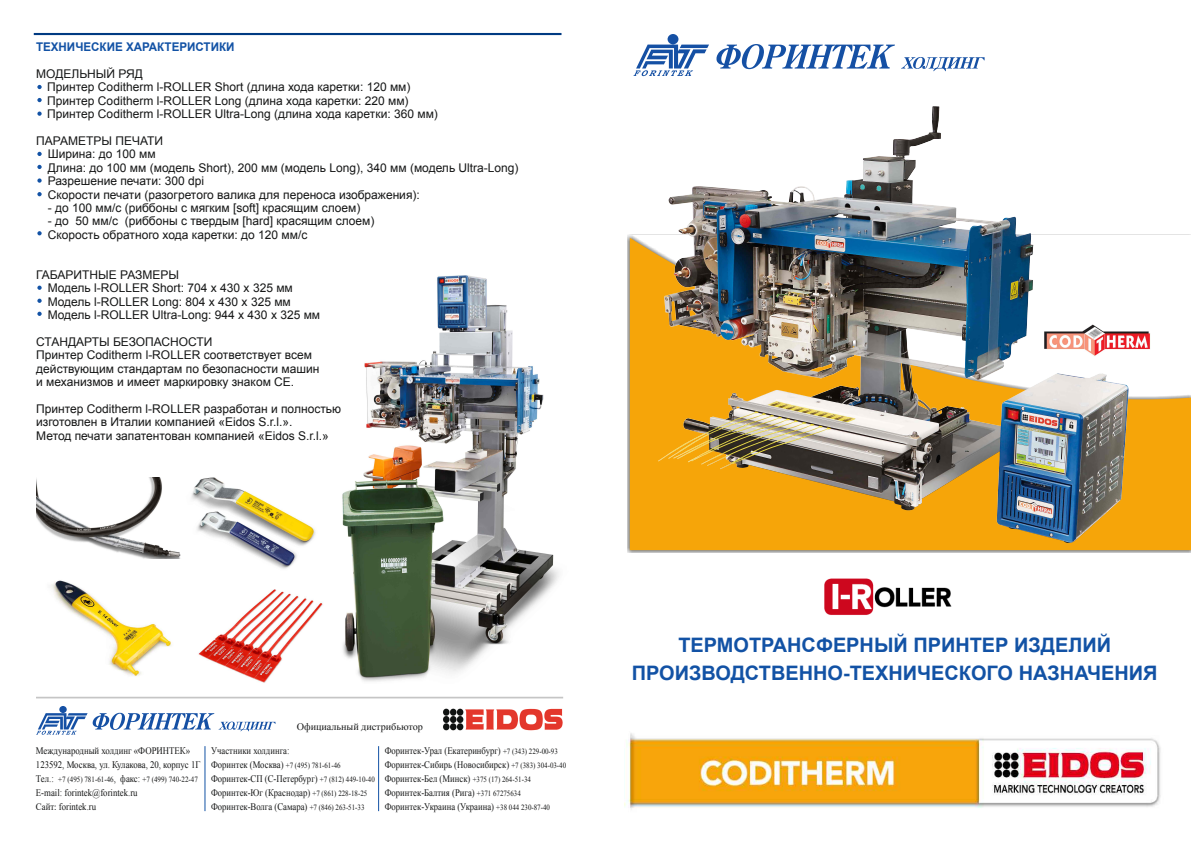
<style>
.page{position:relative;width:1191px;height:842px;background:#fff}
.page>*{position:absolute;margin:0;border:0;box-sizing:border-box;transform-origin:0 0}
.t1{font:700 19.9px/27.6px "Arial";color:#1252a5;text-align:center}
.t2{font:12px/13.4px "Arial";color:#151616}
.t3{font:700 12px "Arial";color:#1252a5}
.t4{font:10px/14.1px "Times New Roman";color:#151616;scale:.87 1}
.t5{font:10px/14.1px "Times New Roman";color:#151616;scale:.88 1}
.t6{font:10px "Times New Roman";color:#151616}
.t7{font:8px "Times New Roman";color:#151616;scale:.88 1}
.s1{font-size:10px}
.s2{font-size:8px}
</style>
<div class="page">
<img style="left:342px;top:275px;width:217px;height:407px">
<svg style="left:630px;top:238px;width:561px;height:312px;fill:#f6a509"></svg>
<hr style="left:34px;top:33px;width:527px;height:2px;background:#003a82">
<svg style="left:633px;top:34px;width:76px;height:42px"></svg>
<svg style="left:716px;top:44px;width:179px;height:25px"></svg>
<svg style="left:901px;top:57px;width:83px;height:14px"></svg>
<hr style="left:36px;top:697px;width:527px;height:1px;background:#c5c5c5">
<svg style="left:36px;top:706px;width:239px;height:29px"></svg>
<hr style="left:205px;top:746px;width:1px;height:65px;background:#1252a5">
<hr style="left:378px;top:746px;width:1px;height:65px;background:#1252a5">
<img style="left:658px;top:106px;width:470px;height:436px">
<img style="left:625px;top:733px;width:536px;height:76px">
<img style="left:824px;top:578px;width:128px;height:37px">
<img style="left:443px;top:708px;width:120px;height:22px">
<svg style="left:37px;top:85px;width:5px;height:4px"></svg>
<img style="left:36px;top:477px;width:145px;height:82px">
<img style="left:51px;top:580px;width:121px;height:97px">
<img style="left:191px;top:477px;width:125px;height:92px">
<img style="left:1043px;top:324px;width:107px;height:32px">
<svg style="left:37px;top:98px;width:5px;height:4px"></svg>
<svg style="left:37px;top:112px;width:5px;height:4px"></svg>
<svg style="left:37px;top:152px;width:5px;height:4px"></svg>
<svg style="left:37px;top:165px;width:5px;height:4px"></svg>
<svg style="left:37px;top:178px;width:5px;height:5px"></svg>
<svg style="left:37px;top:231px;width:5px;height:4px"></svg>
<svg style="left:37px;top:286px;width:5px;height:4px"></svg>
<svg style="left:37px;top:299px;width:5px;height:4px"></svg>
<svg style="left:37px;top:192px;width:5px;height:4px"></svg>
<svg style="left:37px;top:312px;width:5px;height:4px"></svg>
<img style="left:198px;top:589px;width:125px;height:94px">
<p class="t3" style="left:36px;top:43px;width:200px">ТЕХНИЧЕСКИЕ ХАРАКТЕРИСТИКИ</p>
<p class="t2" style="left:47px;top:68px;width:392px;text-indent:-11px">МОДЕЛЬНЫЙ РЯД<br>Принтер Coditherm l-ROLLER Short (длина хода каретки: 120 мм)<br>Принтер Coditherm l-ROLLER Long (длина хода каретки: 220 мм)<br>Принтер Coditherm l-ROLLER Ultra-Long (длина хода каретки: 360 мм)</p>
<p class="t2" style="left:48px;top:135px;width:472px;text-indent:-11px">ПАРАМЕТРЫ ПЕЧАТИ<br>Ширина: до 100 мм<br>Длина: до 100 мм (модель Short), 200 мм (модель Long), 340 мм (модель Ultra-Long)<br>Разрешение печати: 300 dpi<br>Скорости печати (разогретого валика для переноса изображения):</p>
<p class="t2" style="left:48px;top:202px;width:314px">- до 100 мм/с (риббоны с мягким [soft] красящим слоем)</p>
<p class="t2" style="left:48px;top:215px;width:328px">- до 50 мм/с (риббоны с твердым [hard] красящим слоем)<br>Скорость обратного хода каретки: до 120 мм/с</p>
<p class="t2" style="left:48px;top:269px;width:274px;text-indent:-11px">ГАБАРИТНЫЕ РАЗМЕРЫ<br>Модель l-ROLLER Short: 704 х 430 х 325 мм Модель l-ROLLER Long: 804 x 430 x 325 мм Модель l-ROLLER Ultra-Long: 944 x 430 x 325 мм</p>
<p class="t2" style="left:36px;top:336px;width:285px">СТАНДАРТЫ БЕЗОПАСНОСТИ<br>Принтер Coditherm l-ROLLER соответствует всем действующим стандартам по безопасности машин и механизмов и имеет маркировку знаком СЕ.</p>
<p class="t2" style="left:36px;top:403px;width:306px">Принтер Coditherm l-ROLLER разработан и полностью изготовлен в Италии компанией «Eidos S.r.l.».<br>Метод печати запатентован компанией «Eidos S.r.l.»</p>
<p class="t5" style="left:36px;top:744px;width:188px">Международный холдинг «ФОРИНТЕК»<br>123592, Москва, ул. Кулакова, 20, корпус 1Г</p>
<p class="t7" style="left:36px;top:776px;width:185px"><span class="s1">Тел.:</span> +7 (495) 781-61-46<span class="s1">, факс:</span> +7 (499) 740-22-47</p>
<p class="t5" style="left:36px;top:786px;width:117px">E-mail: forintek@forintek.ru<br>Сайт: forintek.ru</p>
<p class="t6" style="left:297px;top:723px;width:127px">Официальный дистрибьютор</p>
<p class="t4" style="left:211px;top:744px;width:190px">Участники холдинга:<br>Форинтек (Москва) <span class="s2">+7 (495) 781-61-46<br></span>Форинтек-СП (С-Петербург) <span class="s2">+7 (812) 449-10-40<br></span>Форинтек-Юг (Краснодар) <span class="s2">+7 (861) 228-18-25<br></span>Форинтек-Волга (Самара) <span class="s2">+7 (846) 263-51-33</span></p>
<p class="t4" style="left:385px;top:744px;width:210px">Форинтек-Урал (Екатеринбург) <span class="s2">+7 (343) 229-00-93<br></span>Форинтек-Сибирь (Новосибирск) <span class="s2">+7 (383) 304-03-40<br></span>Форинтек-Бел (Минск) <span class="s2">+375 (17) 264-51-34<br></span>Форинтек-Балтия (Рига) <span class="s2">+371 67275634<br></span>Форинтек-Украина (Украина) <span class="s2">+38 044 230-87-40</span></p>
<h1 class="t1" style="left:632px;top:633px;width:527px">ТЕРМОТРАНСФЕРНЫЙ ПРИНТЕР ИЗДЕЛИЙ<br>ПРОИЗВОДСТВЕННО-ТЕХНИЧЕСКОГО НАЗНАЧЕНИЯ</h1>
</div>
